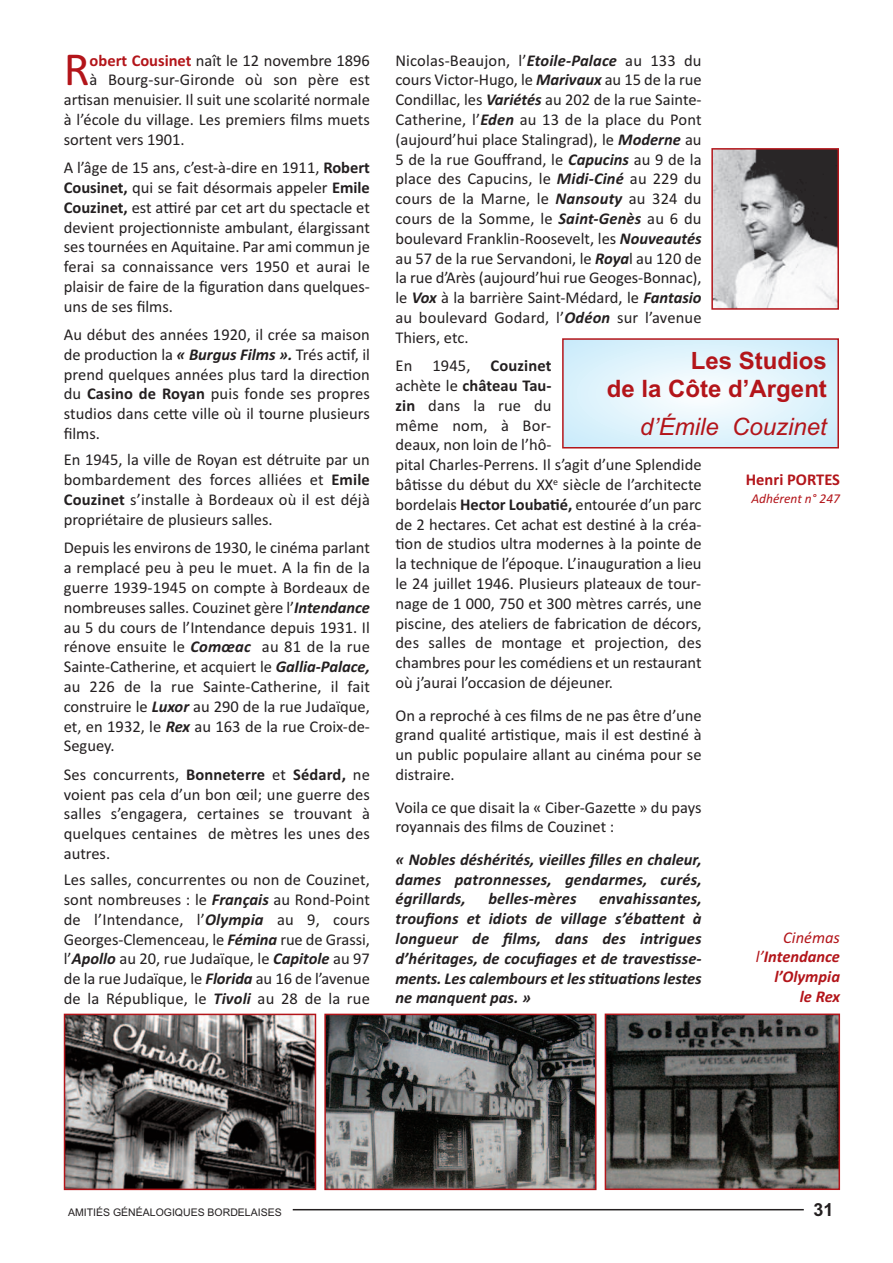
<style>
.page{position:relative;width:893px;height:1263px;background:#fff}
.page>*{position:absolute;margin:0;border:0;box-sizing:border-box;transform-origin:0 0}
.t1{font:47.85px "Calibri";color:#b3151a}
.t2{font:700 24px/28.8px "Arial";color:#b3151a;text-align:right}
.t3{font:italic 24px "Arial";color:#b3151a}
.t4{font:700 18px "Arial";color:#231f20}
.t5{font:16.5px/19.8px "Calibri";color:#231f20;text-align:justify}
.t6{font:italic 700 16.5px/19.8px "Calibri";letter-spacing:.01em;color:#231f20;text-align:justify}
.t7{font:italic 700 16.5px/19.8px "Calibri";color:#b3151a;text-align:right}
.t8{font:700 16.5px "Calibri";color:#b3151a}
.t9{font:italic 13.5px "Calibri";color:#b3151a}
.t10{font:10.5px "Arial";color:#231f20}
.s1{font-weight:700;color:#b3151a}
.s2{font-weight:700}
.s3{font-weight:700;font-style:italic}
.s4{font-weight:400}
</style>
<div class="page">
<hr style="left:293px;top:1209px;width:511px;height:1px;background:#231f20">
<svg style="left:565px;top:341px;width:271px;height:104px;background:#e0f3fc"></svg>
<div style="left:562px;top:338px;width:277px;height:110px;border:2px solid #b3151a"></div>
<img style="left:714px;top:151px;width:122px;height:156px">
<div style="left:711px;top:148px;width:128px;height:162px;border:2px solid #b3151a"></div>
<img style="left:67px;top:1017px;width:246px;height:170px">
<div style="left:64px;top:1014px;width:252px;height:176px;border:2px solid #b3151a"></div>
<img style="left:327px;top:1017px;width:266px;height:170px">
<div style="left:324px;top:1014px;width:272px;height:176px;border:2px solid #b3151a"></div>
<img style="left:608px;top:1016px;width:229px;height:171px">
<div style="left:605px;top:1013px;width:235px;height:177px;border:2px solid #b3151a"></div>
<h1 class="t1" style="left:64px;top:41px;width:27px">R</h1>
<p class="t5" style="left:90px;top:50px;width:282px"><span class="s1">obert Cousinet</span> naît le 12 novembre 1896</p>
<p class="t5" style="left:90px;top:70px;width:282px">à Bourg-sur-Gironde où son père est</p>
<p class="t5" style="left:64px;top:90px;width:308px">artisan menuisier. Il suit une scolarité normale</p>
<p class="t5" style="left:64px;top:109px;width:308px">à l’école du village. Les premiers films muets</p>
<p class="t5" style="left:64px;top:129px;width:123px">sortent vers 1901.</p>
<p class="t5" style="left:64px;top:157px;width:308px">A l’âge de 15 ans, c’est-à-dire en 1911, <span class="s2">Robert Cousinet,</span> qui se fait désormais appeler <span class="s2">Emile Couzinet,</span> est attiré par cet art du spectacle et devient projectionniste ambulant, élargissant ses tournées en Aquitaine. Par ami commun je ferai sa connaissance vers 1950 et aurai le plaisir de faire de la figuration dans quelques&shy;uns de ses films.</p>
<p class="t5" style="left:64px;top:324px;width:308px">Au début des années 1920, il crée sa maison de production la <span class="s3">« Burgus Films ».</span> Trés actif, il prend quelques années plus tard la direction du <span class="s2">Casino de Royan</span> puis fonde ses propres studios dans cette ville où il tourne plusieurs films.</p>
<p class="t5" style="left:64px;top:450px;width:308px">En 1945, la ville de Royan est détruite par un bombardement des forces alliées et <span class="s2">Emile Couzinet</span> s’installe à Bordeaux où il est déjà propriétaire de plusieurs salles.</p>
<p class="t5" style="left:64px;top:538px;width:308px">Depuis les environs de 1930, le cinéma parlant a remplacé peu à peu le muet. A la fin de la guerre 1939-1945 on compte à Bordeaux de nombreuses salles. Couzinet gère l’<span class="s3">Intendance </span>au 5 du cours de l’Intendance depuis 1931. Il rénove ensuite le <span class="s3">Comœac</span> au 81 de la rue Sainte-Catherine, et acquiert le <span class="s3">Gallia-Palace, </span>au 226 de la rue Sainte-Catherine, il fait construire le <span class="s3">Luxor</span> au 290 de la rue Judaïque, et, en 1932, le <span class="s3">Rex</span> au 163 de la rue Croix-de-Seguey.</p>
<p class="t5" style="left:64px;top:764px;width:308px">Ses concurrents, <span class="s2">Bonneterre</span> et <span class="s2">Sédard,</span> ne voient pas cela d’un bon œil; une guerre des salles s’engagera, certaines se trouvant à quelques centaines de mètres les unes des autres.</p>
<p class="t5" style="left:64px;top:869px;width:308px">Les salles, concurrentes ou non de Couzinet, sont nombreuses : le <span class="s3">Français</span> au Rond-Point de l’Intendance, l’<span class="s3">Olympia</span> au 9, cours Georges-Clemenceau, le <span class="s3">Fémina</span> rue de Grassi, l’<span class="s3">Apollo</span> au 20, rue Judaïque, le <span class="s3">Capitole</span> au 97 de la rue Judaïque, le <span class="s3">Florida</span> au 16 de l’avenue de la République, le <span class="s3">Tivoli</span> au 28 de la rue</p>
<p class="t5" style="left:395px;top:50px;width:308px">Nicolas-Beaujon, l’<span class="s3">Etoile-Palace</span> au 133 du cours Victor-Hugo, le <span class="s3">Marivaux</span> au 15 de la rue Condillac, les <span class="s3">Variétés</span> au 202 de la rue Sainte-Catherine, l’<span class="s3">Eden</span> au 13 de la place du Pont (aujourd’hui place Stalingrad), le <span class="s3">Moderne</span> au 5 de la rue Gouffrand, le <span class="s3">Capucins</span> au 9 de la place des Capucins, le <span class="s3">Midi-Ciné</span> au 229 du cours de la Marne, le <span class="s3">Nansouty</span> au 324 du cours de la Somme, le <span class="s3">Saint-Genès</span> au 6 du boulevard Franklin-Roosevelt, les <span class="s3">Nouveautés </span>au 57 de la rue Servandoni, le <span class="s3">Roya</span>l au 120 de la rue d’Arès (aujourd’hui rue Geoges-Bonnac), le <span class="s3">Vox</span> à la barrière Saint-Médard, le <span class="s3">Fantasio </span>au boulevard Godard, l’<span class="s3">Odéon</span> sur l’avenue Thiers, etc.</p>
<p class="t5" style="left:395px;top:355px;width:308px;text-align:left">En 1945, <span class="s2">Couzinet<br></span>achète le <span class="s2">château Tau-<br>zin</span> dans la rue du<br>même nom, à Bor-<br>deaux, non loin de l’hô-<br>pital Charles-Perrens. Il s’agit d’une Splendide bâtisse du début du XX<sup>e</sup> siècle de l’architecte bordelais <span class="s2">Hector Loubatié,</span> entourée d’un parc de 2 hectares. Cet achat est destiné à la créa&shy;tion de studios ultra modernes à la pointe de la technique de l’époque. L’inauguration a lieu le 24 juillet 1946. Plusieurs plateaux de tour&shy;nage de 1 000, 750 et 300 mètres carrés, une piscine, des ateliers de fabrication de décors, des salles de montage et projection, des chambres pour les comédiens et un restaurant où j’aurai l’occasion de déjeuner.</p>
<p class="t5" style="left:395px;top:705px;width:308px">On a reproché à ces films de ne pas être d’une grand qualité artistique, mais il est destiné à un public populaire allant au cinéma pour se distraire.</p>
<p class="t5" style="left:395px;top:797px;width:308px">Voila ce que disait la « Ciber-Gazette » du pays royannais des films de Couzinet :</p>
<p class="t6" style="left:395px;top:849px;width:308px">« Nobles déshérités, vieilles filles en chaleur, dames patronnesses, gendarmes, curés, égrillards,</p>
<h2 class="t2" style="left:607px;top:346px;width:222px">Les Studios<br>de la Côte d’Argent</h2>
<h2 class="t3" style="left:640px;top:412px;width:188px">d’Émile Couzinet</h2>
<p class="t8" style="left:746px;top:470px;width:96px">Henri PORTES</p>
<p class="t9" style="left:751px;top:490px;width:90px">Adhérent n° 247</p>
<p class="t6" style="left:488px;top:889px;width:90px">belles-mères</p>
<p class="t6" style="left:395px;top:889px;width:308px;text-indent:204px">envahissantes, troufions et idiots de village s’ébattent à longueur de films, dans des intrigues d’héritages, de cocufiages et de travestisse&shy;ments. Les calembours et les stituations lestes ne manquent pas. »</p>
<p class="t7" style="left:756px;top:927px;width:86px"><span class="s4">Cinémas l’</span>Intendance l’Olympia<br>le Rex</p>
<p class="t10" style="left:68px;top:1206px;width:215px">AMITIÉS GÉNÉALOGIQUES BORDELAISES</p>
<p class="t4" style="left:813px;top:1199px;width:22px">31</p>
</div>
